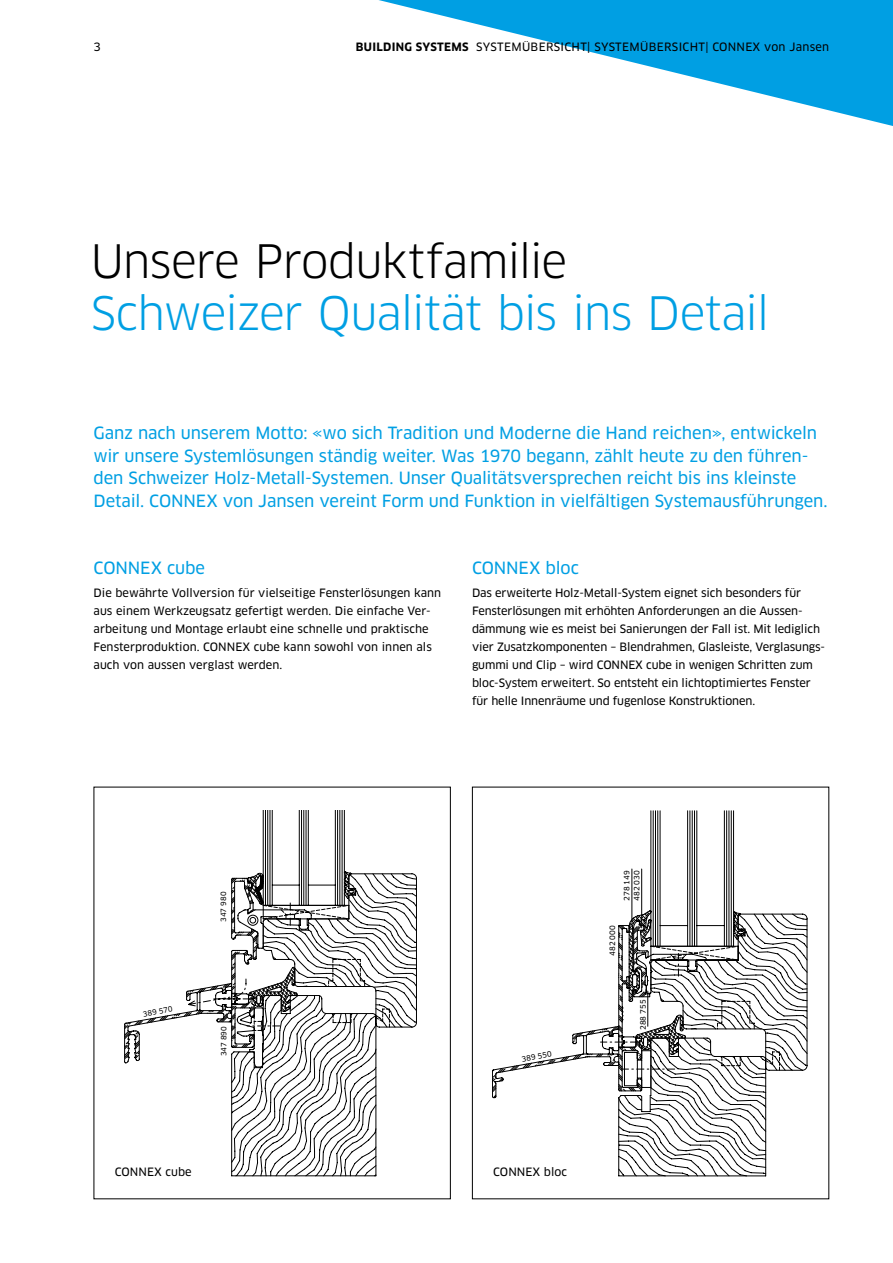
<style>
.page{position:relative;width:893px;height:1263px;background:#fff}
.page>*{position:absolute;margin:0;border:0;box-sizing:border-box;transform-origin:0 0}
.t1{font:45px "Clan Pro";letter-spacing:-.035em;color:#009fe3}
.t2{font:45px "Clan Pro";letter-spacing:-.025em;color:#000}
.t3{font:16.5px/22.5px "Clan Pro News";letter-spacing:-.01em;color:#009fe3}
.t4{font:11.25px/18px "Clan Pro News";letter-spacing:-.01em;color:#000}
.t5{font:11.25px "Clan Pro News";letter-spacing:.03em;color:#000}
.t6{font:7.35px/10.1px "Clan Pro News";color:#000}
.t7{font:7.2px "Clan Pro News";color:#000}
.s1{font-family:"Clan Pro";font-weight:700}
</style>
<div class="page">
<svg style="left:379px;top:0;width:514px;height:126px"></svg>
<svg style="left:492px;top:810px;width:315px;height:366px"></svg>
<hr style="left:632px;top:869px;width:1px;height:52px;background:#000">
<hr style="left:641px;top:869px;width:1px;height:59px;background:#000">
<hr style="left:647px;top:991px;width:1px;height:35px;background:#000">
<svg style="left:124px;top:983px;width:107px;height:81px"></svg>
<svg style="left:231px;top:810px;width:186px;height:366px"></svg>
<p class="t4" style="left:94px;top:38px;width:9px">3</p>
<p class="t5" style="left:356px;top:41px;width:475px"><span class="s1">BUILDING SYSTEMS</span> SYSTEMÜBERSICHT| SYSTEMÜBERSICHT| CONNEX von Jansen</p>
<h1 class="t2" style="left:90px;top:234px;width:478px">Unsere Produktfamilie</h1>
<h1 class="t1" style="left:90px;top:287px;width:681px">Schweizer Qualität bis ins Detail</h1>
<p class="t3" style="left:94px;top:422px;width:736px">Ganz nach unserem Motto: «wo sich Tradition und Moderne die Hand reichen», entwickeln wir unsere Systemlösungen ständig weiter. Was 1970 begann, zählt heute zu den führen&shy;den Schweizer Holz-Metall-Systemen. Unser Qualitätsversprechen reicht bis ins kleinste Detail. CONNEX von Jansen vereint Form und Funktion in vielfältigen Systemausführungen.</p>
<h2 class="t3" style="left:94px;top:557px;width:113px">CONNEX cube</h2>
<p class="t4" style="left:94px;top:583px;width:349px">Die bewährte Vollversion für vielseitige Fensterlösungen kann aus einem Werkzeugsatz gefertigt werden. Die einfache Ver&shy;arbeitung und Montage erlaubt eine schnelle und praktische Fensterproduktion. CONNEX cube kann sowohl von innen als auch von aussen verglast werden.</p>
<h2 class="t3" style="left:472px;top:557px;width:108px">CONNEX bloc</h2>
<p class="t4" style="left:472px;top:583px;width:355px">Das erweiterte Holz-Metall-System eignet sich besonders für Fensterlösungen mit erhöhten Anforderungen an die Aussen&shy;dämmung wie es meist bei Sanierungen der Fall ist. Mit lediglich vier Zusatzkomponenten – Blendrahmen, Glasleiste, Verglasungs&shy;gummi und Clip – wird CONNEX cube in wenigen Schritten zum bloc-System erweitert. So entsteht ein lichtoptimiertes Fenster für helle Innenräume und fugenlose Konstruktionen.</p>
<p class="t7" style="left:142px;top:1010px;width:32px;rotate:-11deg">389 570</p>
<p class="t7" style="left:219px;top:922px;width:32px;rotate:-90deg">347 980</p>
<p class="t7" style="left:220px;top:1056px;width:32px;rotate:-90deg">347 890</p>
<p class="t6" style="left:521px;top:1054px;width:32px;rotate:-10deg">389 550</p>
<p class="t6" style="left:622px;top:901px;width:32px;rotate:-90deg">278 149<br>482 030</p>
<p class="t6" style="left:607px;top:956px;width:32px;rotate:-90deg">482 000</p>
<p class="t6" style="left:638px;top:1030px;width:32px;rotate:-90deg">288 755</p>
<p class="t4" style="left:115px;top:1163px;width:78px">CONNEX cube</p>
<p class="t4" style="left:493px;top:1163px;width:75px">CONNEX bloc</p>
</div>
